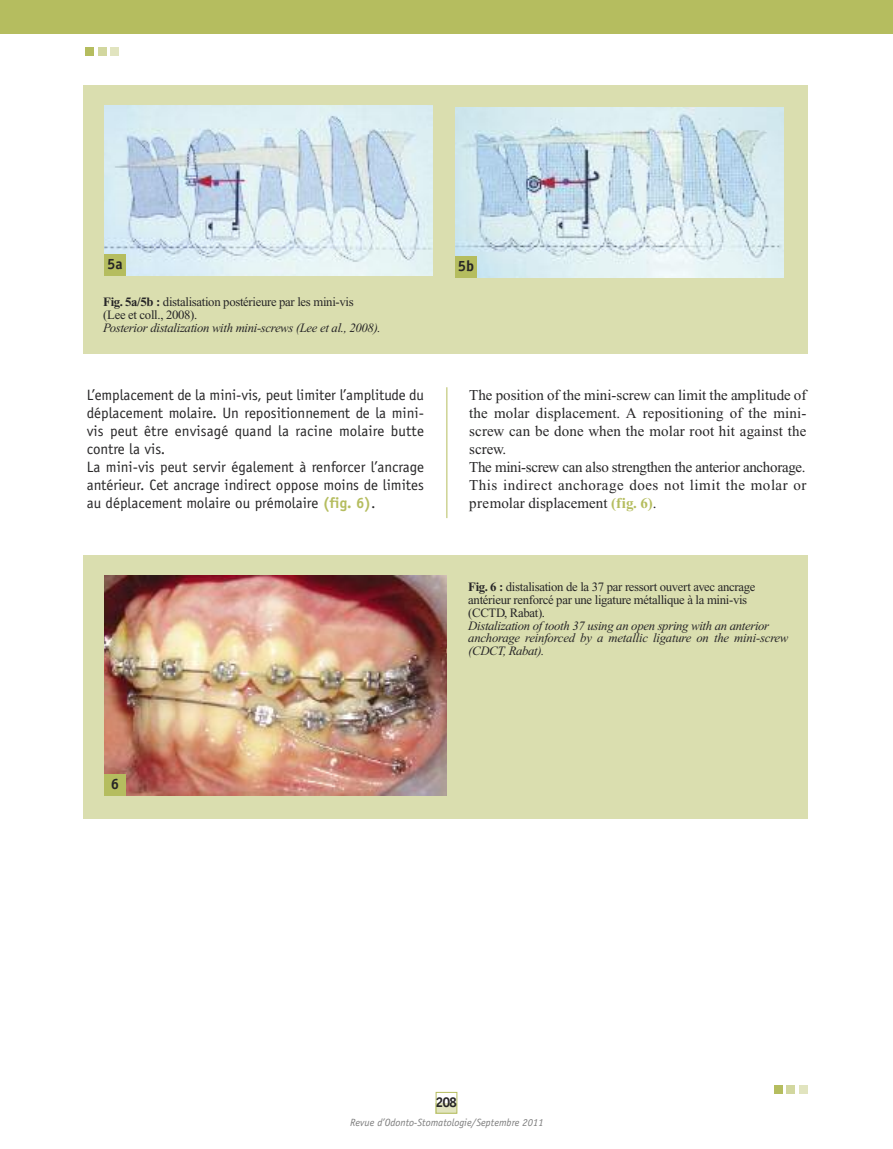
<style>
.page{position:relative;width:893px;height:1149px;background:#fff}
.page>*{position:absolute;margin:0;border:0;box-sizing:border-box;transform-origin:0 0}
.t1{font:15px/18px "Officina Sans";color:#272627}
.t2{font:15px/18px "Times New Roman";letter-spacing:.005em;color:#272627}
.t3{font:700 15px "Officina Sans";color:#272627}
.t4{font:700 14.25px "Officina Sans";color:#272627}
.t5{font:12.75px/12.8px "Times New Roman";letter-spacing:-.025em;color:#272627}
.t6{font:italic 12.75px/12.8px "Times New Roman";letter-spacing:-.025em;color:#272627}
.t7{font:italic 10.5px "Officina Sans";color:#7d7d7d}
.s1{font-weight:700}
.s2{font-weight:700;color:#b5bd5f}
</style>
<div class="page">
<div style="left:436px;top:1102px;width:21px;height:11px;background:#e1e4bf"></div>
<div style="left:436px;top:1091px;width:21px;height:22px;border:1px solid #b5bd5f"></div>
<div style="left:0;top:0;width:893px;height:34px;background:#b5bd5f"></div>
<div style="left:85px;top:47px;width:9px;height:8px;background:#b5bd5f"></div>
<div style="left:98px;top:47px;width:8px;height:8px;background:#d2d79f"></div>
<div style="left:111px;top:47px;width:8px;height:8px;background:#e1e4bf"></div>
<hr style="left:446px;top:387px;width:1px;height:131px;background:#b5bd5f">
<div style="left:774px;top:1084px;width:8px;height:9px;background:#b5bd5f"></div>
<div style="left:787px;top:1084px;width:8px;height:9px;background:#d2d79f"></div>
<div style="left:799px;top:1084px;width:9px;height:9px;background:#e1e4bf"></div>
<div style="left:83px;top:85px;width:725px;height:268px;background:#dadeaf"></div>
<img style="left:104px;top:105px;width:329px;height:170px">
<div style="left:104px;top:255px;width:22px;height:21px;background:#b5bd5f"></div>
<img style="left:455px;top:107px;width:329px;height:170px">
<div style="left:455px;top:256px;width:21px;height:22px;background:#b5bd5f"></div>
<div style="left:83px;top:555px;width:725px;height:264px;background:#dadeaf"></div>
<img style="left:104px;top:575px;width:343px;height:220px">
<div style="left:104px;top:774px;width:22px;height:21px;background:#b5bd5f"></div>
<p class="t3" style="left:107px;top:258px;width:17px">5a</p>
<p class="t5" style="left:103px;top:296px;width:252px"><span class="s1">Fig. 5a/5b :</span> distalisation postérieure par les mini-vis (Lee et coll., 2008).</p>
<p class="t6" style="left:103px;top:322px;width:279px">Posterior distalization with mini-screws (Lee et al., 2008).</p>
<p class="t3" style="left:458px;top:260px;width:18px">5b</p>
<p class="t1" style="left:87px;top:387px;width:339px">L’emplacement de la mini-vis, peut limiter l’amplitude du déplacement molaire. Un repositionnement de la mini&shy;vis peut être envisagé quand la racine molaire butte contre la vis.<br>La mini-vis peut servir également à renforcer l’ancrage antérieur. Cet ancrage indirect oppose moins de limites au déplacement molaire ou prémolaire <span class="s2">(fig. 6)</span>.</p>
<p class="t2" style="left:469px;top:387px;width:339px">The position of the mini-screw can limit the amplitude of the molar displacement. A repositioning of the mini&shy;screw can be done when the molar root hit against the screw.<br>The mini-screw can also strengthen the anterior anchorage.<br>This indirect anchorage does not limit the molar or premolar displacement <span class="s2">(fig. 6)</span>.</p>
<p class="t3" style="left:111px;top:778px;width:10px">6</p>
<p class="t5" style="left:468px;top:581px;width:289px"><span class="s1">Fig. 6 :</span> distalisation de la 37 par ressort ouvert avec ancrage antérieur renforcé par une ligature métallique à la mini-vis (CCTD, Rabat).</p>
<p class="t6" style="left:468px;top:620px;width:322px">Distalization of tooth 37 using an open spring with an anterior anchorage reinforced by a metallic ligature on the mini-screw (CDCT, Rabat).</p>
<p class="t4" style="left:435px;top:1096px;width:23px">208</p>
<p class="t7" style="left:350px;top:1117px;width:195px">Revue d’Odonto-Stomatologie/Septembre 2011</p>
</div>
